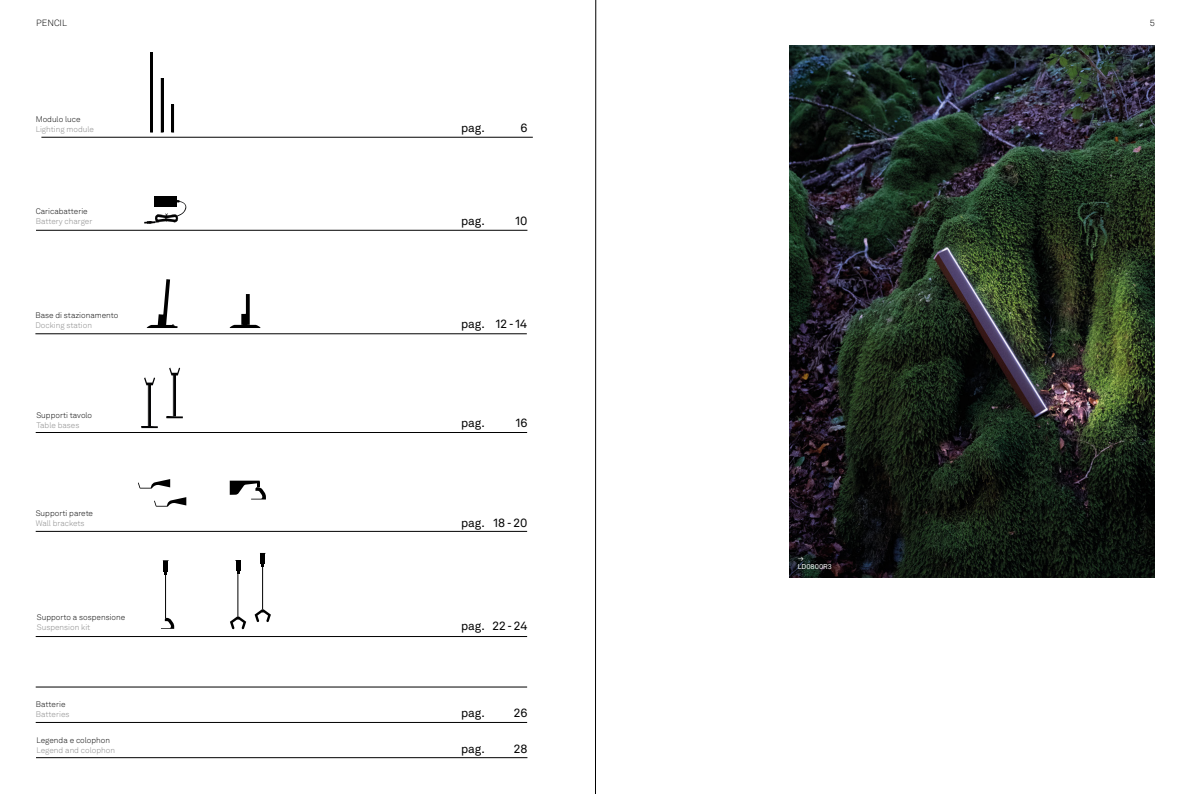
<style>
.page{position:relative;width:1191px;height:794px;background:#fff}
.page>*{position:absolute;margin:0;border:0;box-sizing:border-box;transform-origin:0 0}
.t1{font:12px "Akkurat LL";color:#000}
.t2{font:300 9px "Akkurat";color:#000}
.t3{font:300 8px "Akkurat LL";color:#000}
.t4{font:300 8px "Akkurat LL";color:#878787}
.t5{font:7px/8px "Akkurat LL";color:#fff}
</style>
<div class="page">
<hr style="left:41px;top:137px;width:492px;height:1px;background:#000">
<hr style="left:35px;top:333px;width:492px;height:1px;background:#000">
<hr style="left:36px;top:230px;width:491px;height:1px;background:#000">
<hr style="left:36px;top:432px;width:491px;height:1px;background:#000">
<hr style="left:36px;top:531px;width:491px;height:1px;background:#000">
<hr style="left:36px;top:687px;width:491px;height:1px;background:#000">
<hr style="left:36px;top:636px;width:491px;height:1px;background:#000">
<hr style="left:36px;top:722px;width:491px;height:1px;background:#000">
<hr style="left:36px;top:757px;width:491px;height:1px;background:#000">
<img style="left:789px;top:45px;width:366px;height:532px">
<svg style="left:150px;top:52px;width:3px;height:81px"></svg>
<hr style="left:163px;top:78px;width:1px;height:54px;background:#000">
<svg style="left:161px;top:78px;width:2px;height:55px"></svg>
<svg style="left:171px;top:105px;width:3px;height:28px"></svg>
<svg style="left:141px;top:377px;width:17px;height:51px"></svg>
<svg style="left:166px;top:368px;width:17px;height:50px"></svg>
<hr style="left:165px;top:575px;width:1px;height:43px;background:#000">
<svg style="left:161px;top:618px;width:13px;height:11px"></svg>
<hr style="left:164px;top:561px;width:4px;height:10px;background:#000">
<svg style="left:230px;top:616px;width:16px;height:13px"></svg>
<hr style="left:238px;top:574px;width:1px;height:42px;background:#000">
<hr style="left:236px;top:561px;width:4px;height:10px;background:#000">
<svg style="left:255px;top:609px;width:16px;height:13px"></svg>
<hr style="left:262px;top:567px;width:1px;height:42px;background:#000">
<hr style="left:261px;top:553px;width:4px;height:11px;background:#000">
<div style="left:154px;top:196px;width:23px;height:10px;background:#000"></div>
<svg style="left:144px;top:200px;width:43px;height:24px"></svg>
<svg style="left:595px;top:0;width:1px;height:794px"></svg>
<svg style="left:138px;top:479px;width:32px;height:9px"></svg>
<svg style="left:154px;top:497px;width:32px;height:9px"></svg>
<svg style="left:230px;top:480px;width:36px;height:19px"></svg>
<svg style="left:147px;top:279px;width:30px;height:49px"></svg>
<svg style="left:230px;top:294px;width:30px;height:34px"></svg>
<p class="t2" style="left:36px;top:18px;width:32px">PENCIL</p>
<p class="t2" style="left:1149px;top:18px;width:7px">5</p>
<p class="t3" style="left:36px;top:114px;width:46px">Modulo luce</p>
<p class="t4" style="left:36px;top:124px;width:60px">Lighting module</p>
<p class="t3" style="left:36px;top:205px;width:54px">Caricabatterie</p>
<p class="t4" style="left:36px;top:215px;width:58px">Battery charger</p>
<p class="t3" style="left:35px;top:310px;width:84px">Base di stazionamento</p>
<p class="t4" style="left:35px;top:320px;width:58px">Docking station</p>
<p class="t3" style="left:36px;top:410px;width:57px">Supporti tavolo</p>
<p class="t4" style="left:36px;top:420px;width:44px">Table bases</p>
<p class="t3" style="left:36px;top:508px;width:59px">Supporti parete</p>
<p class="t4" style="left:36px;top:518px;width:50px">Wall brackets</p>
<p class="t3" style="left:37px;top:611px;width:90px">Supporto a sospensione</p>
<p class="t4" style="left:37px;top:621px;width:55px">Suspension kit</p>
<p class="t3" style="left:36px;top:699px;width:31px">Batterie</p>
<p class="t4" style="left:36px;top:709px;width:35px">Batteries</p>
<p class="t3" style="left:37px;top:734px;width:75px">Legenda e colophon</p>
<p class="t4" style="left:37px;top:744px;width:80px">Legend and colophon</p>
<h1 class="t1" style="left:461px;top:119px;width:25px">pag.</h1>
<h1 class="t1" style="left:520px;top:119px;width:9px">6</h1>
<h1 class="t1" style="left:461px;top:211px;width:25px">pag.</h1>
<h1 class="t1" style="left:515px;top:211px;width:13px">10</h1>
<h1 class="t1" style="left:461px;top:315px;width:25px">pag.</h1>
<h1 class="t1" style="left:496px;top:315px;width:33px">12 - 14</h1>
<h1 class="t1" style="left:461px;top:413px;width:25px">pag.</h1>
<h1 class="t1" style="left:515px;top:413px;width:13px">16</h1>
<h1 class="t1" style="left:461px;top:513px;width:25px">pag.</h1>
<h1 class="t1" style="left:493px;top:513px;width:35px">18 - 20</h1>
<h1 class="t1" style="left:461px;top:617px;width:25px">pag.</h1>
<h1 class="t1" style="left:492px;top:617px;width:36px">22 - 24</h1>
<h1 class="t1" style="left:461px;top:704px;width:25px">pag.</h1>
<h1 class="t1" style="left:461px;top:739px;width:25px">pag.</h1>
<h1 class="t1" style="left:514px;top:704px;width:15px">26</h1>
<h1 class="t1" style="left:514px;top:739px;width:15px">28</h1>
<p class="t5" style="left:797px;top:554px;width:36px">→<br>LD0800R3</p>
</div>
